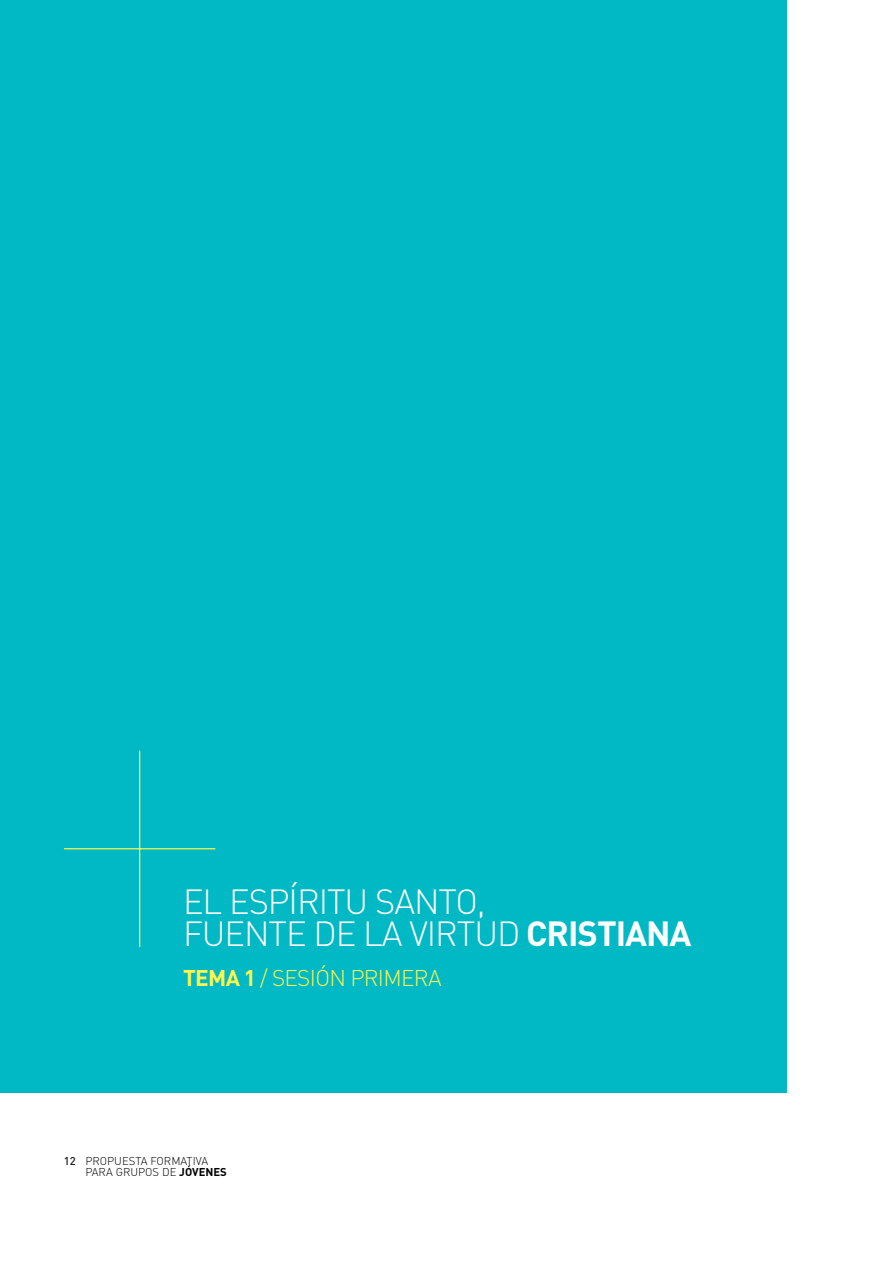
<style>
.page{position:relative;width:893px;height:1263px;background:#fff}
.page>*{position:absolute;margin:0;border:0;box-sizing:border-box;transform-origin:0 0}
.t1{font:300 34.5px "DINOT";letter-spacing:-.03em;color:#fff}
.t2{font:300 22.5px "DINOT";letter-spacing:-.03em;color:#fff54d}
.t3{font:300 11.25px "DINOT";color:#000}
.t4{font:500 11.25px "DINOT";color:#231f20}
.s1{font-weight:700}
</style>
<div class="page">
<div style="left:0;top:0;width:787px;height:1093px;background:#00b9c5"></div>
<hr style="left:139px;top:751px;width:1px;height:195px;background:#fff54d">
<hr style="left:64px;top:848px;width:151px;height:1px;background:#fff54d">
<p class="t1" style="left:183px;top:878px;width:304px">EL ESPÍRITU SANTO,</p>
<p class="t1" style="left:183px;top:910px;width:510px">FUENTE DE LA VIRTUD <span class="s1">CRISTIANA</span></p>
<p class="t2" style="left:183px;top:963px;width:260px"><span class="s1">TEMA 1</span> / SESIÓN PRIMERA</p>
<p class="t4" style="left:64px;top:1153px;width:13px">12</p>
<p class="t3" style="left:85px;top:1153px;width:124px">PROPUESTA FORMATIVA</p>
<p class="t3" style="left:85px;top:1165px;width:143px">PARA GRUPOS DE <span class="s1">JÓVENES</span></p>
</div>
